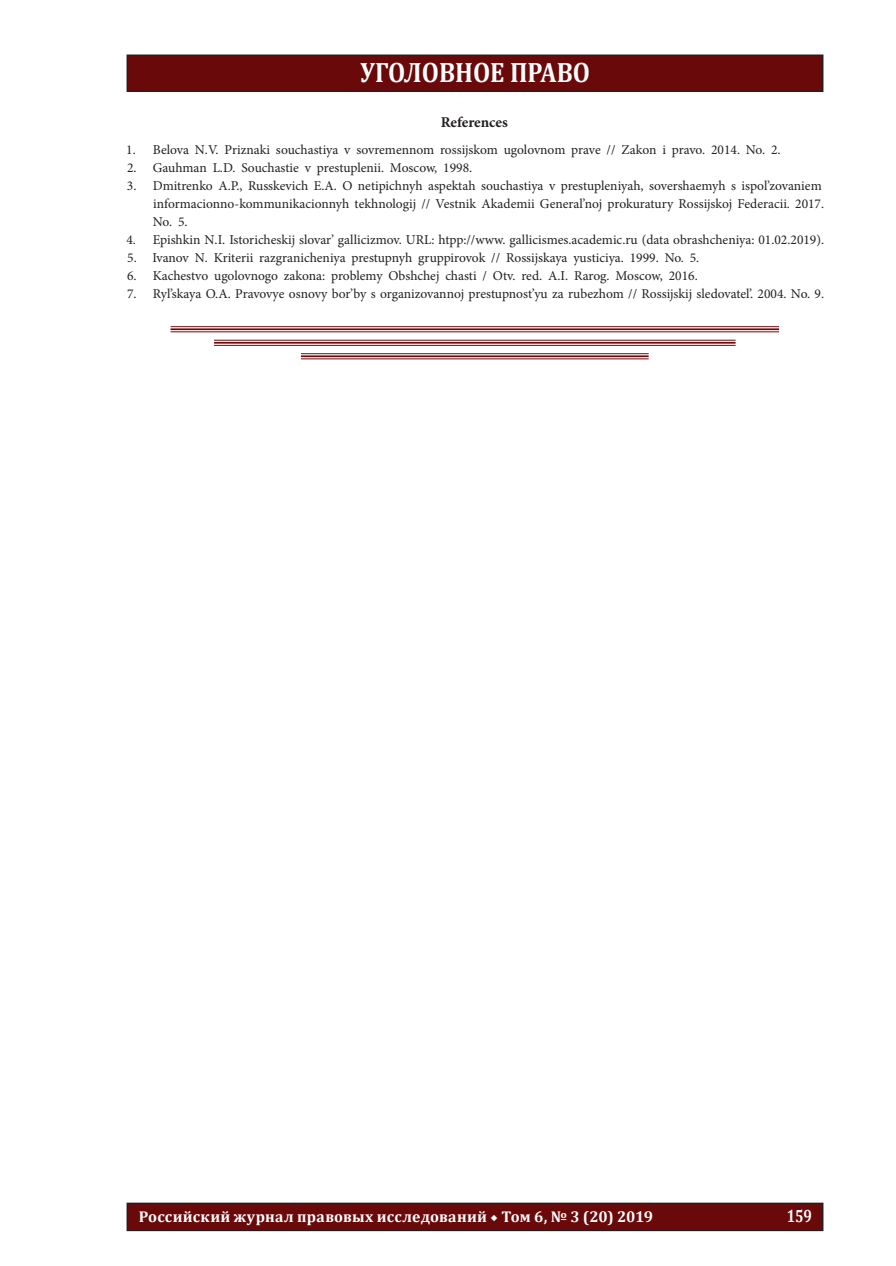
<style>
.page{position:relative;width:896px;height:1266px;background:#fff}
.page>*{position:absolute;margin:0;border:0;box-sizing:border-box;transform-origin:0 0}
.t1{font:700 28.2px "Cambria";color:#fff;scale:.88 1}
.t2{font:700 17.85px "Cambria";color:#fff;scale:.8 1}
.t3{font:700 15.6px "Cambria";letter-spacing:.015em;color:#fff}
.t4{font:700 15px "Minion Pro";letter-spacing:-.005em;color:#231f20}
.t5{font:13.5px/18px "Minion Pro";color:#231f20}
.s1{font-family:"Minion Pro"}
</style>
<div class="page">
<div style="left:127px;top:55px;width:695px;height:36px;background:#6a090a"></div>
<div style="left:126px;top:54px;width:697px;height:38px;border:2px solid #231f20"></div>
<div style="left:127px;top:1203px;width:695px;height:27px;background:#6a090a"></div>
<div style="left:126px;top:1202px;width:697px;height:28px;border:2px solid #231f20"></div>
<hr style="left:170px;top:331px;width:609px;height:1px;background:#6a090a">
<hr style="left:170px;top:328px;width:609px;height:2px;background:#6a090a">
<hr style="left:170px;top:326px;width:609px;height:1px;background:#6a090a">
<hr style="left:214px;top:345px;width:521px;height:1px;background:#6a090a">
<hr style="left:214px;top:342px;width:521px;height:1px;background:#6a090a">
<hr style="left:214px;top:340px;width:521px;height:1px;background:#6a090a">
<hr style="left:301px;top:358px;width:347px;height:1px;background:#6a090a">
<hr style="left:301px;top:355px;width:347px;height:2px;background:#6a090a">
<hr style="left:301px;top:353px;width:347px;height:1px;background:#6a090a">
<h1 class="t1" style="left:360px;top:52px;width:20px">уголовное</h1>
<h1 class="t1" style="left:510px;top:52px;width:19px">право</h1>
<p class="t4" style="left:441px;top:112px;width:69px">References</p>
<p class="t5" style="left:126px;top:141px;width:656px">1. Belova N.V. Priznaki souchastiya v sovremennom rossijskom ugolovnom prave // Zakon i pravo. 2014. No. 2.</p>
<p class="t5" style="left:127px;top:159px;width:346px">2. Gauhman L.D. Souchastie v prestuplenii. Moscow, 1998.</p>
<p class="t5" style="left:153px;top:177px;width:672px;text-indent:-26px">3. Dmitrenko A.P., Russkevich E.A. O netipichnyh aspektah souchastiya v prestupleniyah, sovershaemyh s ispol’zovaniem informacionno-kommunikacionnyh tekhnologij // Vestnik Akademii General’noj prokuratury Rossijskoj Federacii. 2017.<br>No. 5.</p>
<p class="t5" style="left:126px;top:231px;width:699px">4. Epishkin N.I. Istoricheskij slovar’ gallicizmov. URL: htpp://www. gallicismes.academic.ru (data obrashcheniya: 01.02.2019).</p>
<p class="t5" style="left:127px;top:249px;width:573px">5. Ivanov N. Kriterii razgranicheniya prestupnyh gruppirovok // Rossijskaya yusticiya. 1999. No. 5.</p>
<p class="t5" style="left:127px;top:267px;width:572px">6. Kachestvo ugolovnogo zakona: problemy Obshchej chasti / Otv. red. A.I. Rarog. Moscow, 2016.</p>
<p class="t5" style="left:127px;top:285px;width:698px">7. Ryl’skaya O.A. Pravovye osnovy bor’by s organizovannoj prestupnost’yu za rubezhom // Rossijskij sledovatel’. 2004. No. 9.</p>
<p class="t3" style="left:139px;top:1205px;width:516px">Российский журнал правовых исследований <span class="s1">◆</span> Том 6, № 3 (20) 2019</p>
<h2 class="t2" style="left:786px;top:1203px;width:33px">159</h2>
</div>
